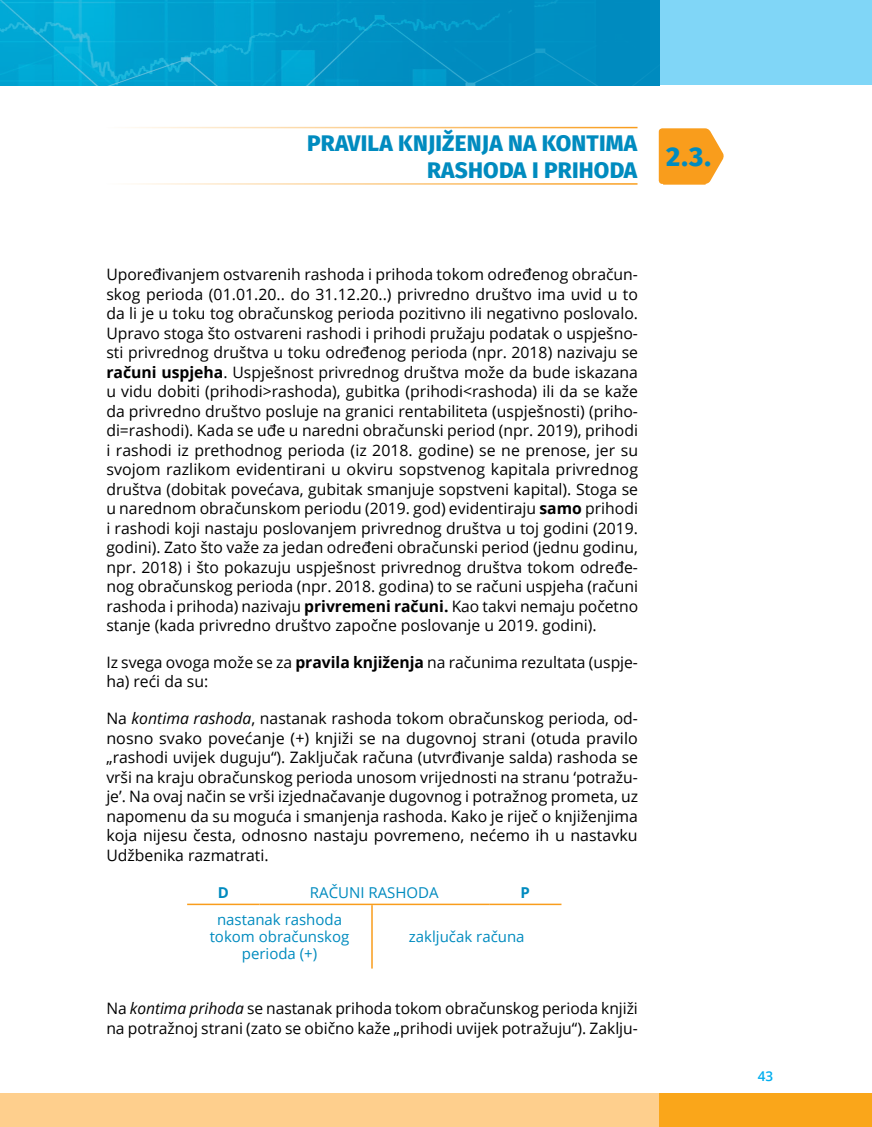
<style>
.page{position:relative;width:872px;height:1127px;background:#fff}
.page>*{position:absolute;margin:0;border:0;box-sizing:border-box;transform-origin:0 0}
.t1{font:800 27px "Fira Sans";color:#008bbf}
.t2{font:800 22.5px/27px "Fira Sans";letter-spacing:.01em;color:#008bbf;text-align:right}
.t3{font:15.75px/19.5px "Open Sans";color:#000;text-align:justify}
.t4{font:15px/17.2px "Open Sans";color:#008bbf;text-align:center}
.t5{font:700 15px "Open Sans";color:#008bbf}
.t6{font:600 13.5px "Open Sans";color:#00aeef}
.s1{font-weight:700}
.s2{font-style:italic}
</style>
<div class="page">
<div style="left:0;top:1093px;width:659px;height:34px;background:#fecf8d"></div>
<div style="left:659px;top:1093px;width:213px;height:34px;background:#faa61a"></div>
<div style="left:659px;top:0;width:213px;height:85px;background:#80d6f7"></div>
<img style="left:0;top:0;width:659px;height:85px">
<hr style="left:106px;top:183px;width:531px;height:2px;background:#f99d1c">
<hr style="left:106px;top:127px;width:531px;height:1px;background:#f99d1c">
<hr style="left:187px;top:903px;width:72px;height:2px;background:#f99d1c">
<hr style="left:259px;top:903px;width:113px;height:2px;background:#f99d1c">
<hr style="left:371px;top:905px;width:2px;height:63px;background:#f99d1c">
<hr style="left:372px;top:903px;width:117px;height:2px;background:#f99d1c">
<hr style="left:489px;top:903px;width:72px;height:2px;background:#f99d1c">
<svg style="left:659px;top:128px;width:65px;height:57px;background:#f9a939"></svg>
<h2 class="t2" style="left:307px;top:131px;width:332px">PRAVILA KNJIŽENJA NA KONTIMA<br>RASHODA I PRIHODA</h2>
<h1 class="t1" style="left:666px;top:138px;width:46px">2.3.</h1>
<p class="t3" style="left:106px;top:264px;width:533px">Upoređivanjem ostvarenih rashoda i prihoda tokom određenog obračun&shy;skog perioda (01.01.20.. do 31.12.20..) privredno društvo ima uvid u to da li je u toku tog obračunskog perioda pozitivno ili negativno poslovalo.<br>Upravo stoga što ostvareni rashodi i prihodi pružaju podatak o uspješno&shy;sti privrednog društva u toku određenog perioda (npr. 2018) nazivaju se <span class="s1">računi uspjeha</span>. Uspješnost privrednog društva može da bude iskazana u vidu dobiti (prihodi&gt;rashoda), gubitka (prihodi&lt;rashoda) ili da se kaže da privredno društvo posluje na granici rentabiliteta (uspješnosti) (priho&shy;di=rashodi). Kada se uđe u naredni obračunski period (npr. 2019), prihodi i rashodi iz prethodnog perioda (iz 2018. godine) se ne prenose, jer su svojom razlikom evidentirani u okviru sopstvenog kapitala privrednog društva (dobitak povećava, gubitak smanjuje sopstveni kapital). Stoga se u narednom obračunskom periodu (2019. god) evidentiraju <span class="s1">samo</span> prihodi i rashodi koji nastaju poslovanjem privrednog društva u toj godini (2019. godini). Zato što važe za jedan određeni obračunski period (jednu godinu, npr. 2018) i što pokazuju uspješnost privrednog društva tokom određe&shy;nog obračunskog perioda (npr. 2018. godina) to se računi uspjeha (računi rashoda i prihoda) nazivaju <span class="s1">privremeni računi.</span> Kao takvi nemaju početno stanje (kada privredno društvo započne poslovanje u 2019. godini).</p>
<p class="t3" style="left:106px;top:652px;width:533px">Iz svega ovoga može se za <span class="s1">pravila knjiženja</span> na računima rezultata (uspje&shy;ha) reći da su:</p>
<p class="t3" style="left:106px;top:708px;width:533px">Na <span class="s2">kontima rashoda</span>, nastanak rashoda tokom obračunskog perioda, od&shy;nosno svako povećanje (+) knjiži se na dugovnoj strani (otuda pravilo „rashodi uvijek duguju“). Zaključak računa (utvrđivanje salda) rashoda se vrši na kraju obračunskog perioda unosom vrijednosti na stranu ‘potražu&shy;je’. Na ovaj način se vrši izjednačavanje dugovnog i potražnog prometa, uz napomenu da su moguća i smanjenja rashoda. Kako je riječ o knjiženjima koja nijesu česta, odnosno nastaju povremeno, nećemo ih u nastavku Udžbenika razmatrati.</p>
<p class="t5" style="left:218px;top:882px;width:13px">D</p>
<p class="t4" style="left:310px;top:883px;width:130px">RAČUNI RASHODA</p>
<p class="t5" style="left:520px;top:882px;width:11px">P</p>
<p class="t4" style="left:210px;top:910px;width:141px">nastanak rashoda tokom obračunskog perioda (+)</p>
<p class="t4" style="left:409px;top:928px;width:117px">zaključak računa</p>
<p class="t3" style="left:106px;top:998px;width:533px">Na <span class="s2">kontima prihoda</span> se nastanak prihoda tokom obračunskog perioda knjiži na potražnoj strani (zato se obično kaže „prihodi uvijek potražuju“). Zaklju-</p>
<p class="t6" style="left:758px;top:1067px;width:17px">43</p>
</div>
